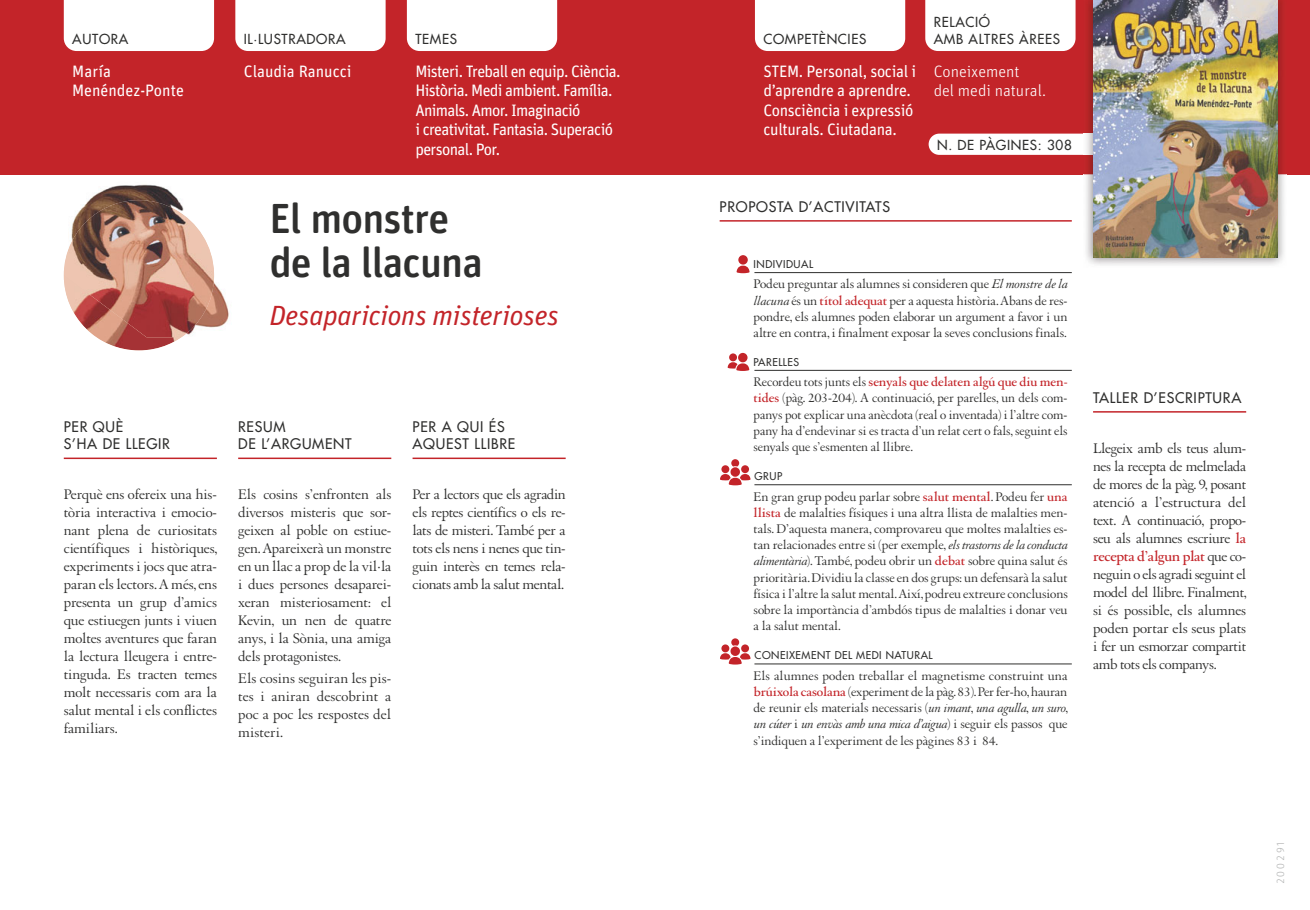
<style>
.page{position:relative;width:1310px;height:910px;background:#fff}
.page>*{position:absolute;margin:0;border:0;box-sizing:border-box;transform-origin:0 0}
.t1{font:500 42px/43.5px "Unit Rounded Pro";letter-spacing:-.02em;color:#2f2f2e}
.t2{font:italic 27.75px "Unit Pro";letter-spacing:-.01em;color:#c32429}
.t3{font:16.5px/19.5px "Unit Pro";letter-spacing:-.04em;color:#fff}
.t4{font:16.5px/19.5px "Unit Pro";letter-spacing:-.02em;color:#fff}
.t5{font:16.5px/19.5px "Unit Pro";color:#fff}
.t6{font:300 16.5px/19.5px "Unit Pro";color:#fff}
.t7{font:15px/18px "Augereau";letter-spacing:-.005em;color:#2f2f2e;text-align:justify}
.t8{font:500 14.25px/17.1px "Futura Std";letter-spacing:.05em;color:#2f2f2e}
.t9{font:13.5px/16.2px "Augereau";letter-spacing:-.005em;color:#2f2f2e;text-align:justify}
.t10{font:500 13.5px/16.2px "Futura Std";letter-spacing:.05em;color:#2f2f2e}
.t11{font:500 10.5px "Futura Std";letter-spacing:.05em;color:#2f2f2e}
.t12{font:300 10.5px "Unit Rounded OT";letter-spacing:.19em;color:#b1b2b2}
.s1{font-style:italic}
.s2{font-weight:700;color:#c32429}
</style>
<div class="page">
<div style="left:0;top:0;width:1310px;height:174px;background:#c32429"></div>
<div style="left:64px;top:0;width:150px;height:51px;background:#fff"></div>
<div style="left:235px;top:0;width:151px;height:51px;background:#fff"></div>
<div style="left:407px;top:0;width:150px;height:51px;background:#fff"></div>
<div style="left:755px;top:0;width:150px;height:51px;background:#fff"></div>
<hr style="left:64px;top:458px;width:153px;height:1px;background:#c32429">
<hr style="left:412px;top:458px;width:154px;height:1px;background:#c32429">
<hr style="left:238px;top:458px;width:153px;height:1px;background:#c32429">
<hr style="left:1093px;top:411px;width:153px;height:2px;background:#c32429">
<hr style="left:719px;top:220px;width:352px;height:2px;background:#c32429">
<hr style="left:754px;top:272px;width:317px;height:1px;background:#2f2f2e">
<hr style="left:754px;top:370px;width:317px;height:1px;background:#2f2f2e">
<hr style="left:754px;top:484px;width:317px;height:1px;background:#2f2f2e">
<hr style="left:754px;top:664px;width:317px;height:1px;background:#2f2f2e">
<svg style="left:736px;top:255px;width:13px;height:18px"></svg>
<svg style="left:727px;top:353px;width:22px;height:18px"></svg>
<svg style="left:720px;top:459px;width:30px;height:26px"></svg>
<svg style="left:720px;top:638px;width:30px;height:27px"></svg>
<div style="left:928px;top:134px;width:155px;height:21px;background:#fff"></div>
<img style="left:1083px;top:0;width:203px;height:265px">
<img style="left:1083px;top:134px;width:10px;height:21px">
<img style="left:1093px;top:0;width:184px;height:257px">
<img style="left:96px;top:337px;width:85px;height:13px">
<div style="left:925px;top:0;width:150px;height:51px;background:#fff"></div>
<img style="left:89px;top:184px;width:140px;height:144px">
<img style="left:64px;top:200px;width:150px;height:137px">
<p class="t10" style="left:72px;top:31px;width:58px">AUTORA</p>
<p class="t10" style="left:244px;top:31px;width:103px">IL·LUSTRADORA</p>
<p class="t10" style="left:415px;top:31px;width:43px">TEMES</p>
<p class="t10" style="left:763px;top:31px;width:104px">COMPETÈNCIES</p>
<p class="t5" style="left:72px;top:63px;width:113px">María<br>Menéndez-Ponte</p>
<p class="t5" style="left:244px;top:63px;width:109px">Claudia Ranucci</p>
<p class="t3" style="left:415px;top:63px;width:207px">Misteri. Treball en equip. Ciència.<br>Història. Medi ambient. Família.<br>Animals. Amor. Imaginació<br>i creativitat. Fantasia. Superació personal. Por.</p>
<p class="t4" style="left:763px;top:63px;width:154px">STEM. Personal, social i d’aprendre a aprendre.<br>Consciència i expressió culturals. Ciutadana.</p>
<p class="t10" style="left:934px;top:15px;width:128px">RELACIÓ<br>AMB ALTRES ÀREES</p>
<p class="t6" style="left:934px;top:61px;width:114px">Coneixement<br>del medi natural.</p>
<p class="t10" style="left:937px;top:137px;width:136px">N. DE PÀGINES: 308</p>
<h1 class="t1" style="left:269px;top:197px;width:215px">El monstre de la llacuna</h1>
<h2 class="t2" style="left:269px;top:300px;width:291px">Desaparicions misterioses</h2>
<p class="t8" style="left:64px;top:418px;width:108px">PER QUÈ<br>S’HA DE LLEGIR</p>
<p class="t8" style="left:412px;top:418px;width:104px">PER A QUI ÉS<br>AQUEST LLIBRE</p>
<p class="t8" style="left:238px;top:418px;width:115px">RESUM<br>DE L’ARGUMENT</p>
<p class="t7" style="left:64px;top:487px;width:155px">Perquè ens ofereix una his&shy;tòria interactiva i emocio&shy;nant plena de curiositats científiques i històriques, experiments i jocs que atra&shy;paran els lectors. A més, ens presenta un grup d’amics que estiuegen junts i viuen moltes aventures que faran la lectura lleugera i entre&shy;tinguda. Es tracten temes molt necessaris com ara la salut mental i els conflictes familiars.</p>
<p class="t7" style="left:412px;top:487px;width:155px">Per a lectors que els agradin els reptes científics o els re&shy;lats de misteri. També per a tots els nens i nenes que tin&shy;guin interès en temes rela&shy;cionats amb la salut mental.</p>
<p class="t7" style="left:238px;top:487px;width:155px">Els cosins s’enfronten als diversos misteris que sor&shy;geixen al poble on estiue&shy;gen. Apareixerà un monstre en un llac a prop de la vil·la i dues persones desaparei&shy;xeran misteriosament: el Kevin, un nen de quatre anys, i la Sònia, una amiga dels protagonistes.</p>
<p class="t7" style="left:238px;top:671px;width:155px">Els cosins seguiran les pis&shy;tes i aniran descobrint a poc a poc les respostes del misteri.</p>
<p class="t8" style="left:719px;top:198px;width:172px">PROPOSTA D’ACTIVITATS</p>
<p class="t11" style="left:753px;top:258px;width:61px">INDIVIDUAL</p>
<p class="t9" style="left:753px;top:277px;width:315px">Podeu preguntar als alumnes si consideren que <span class="s1">El monstre de la llacuna</span> és un <span class="s2">títol adequat</span> per a aquesta història. Abans de res&shy;pondre, els alumnes poden elaborar un argument a favor i un altre en contra, i finalment exposar la seves conclusions finals.</p>
<p class="t11" style="left:753px;top:356px;width:47px">PARELLES</p>
<p class="t9" style="left:753px;top:375px;width:315px">Recordeu tots junts els <span class="s2">senyals que delaten algú que diu men&shy;tides</span> (pàg. 203-204). A continuació, per parelles, un dels com&shy;panys pot explicar una anècdota (real o inventada) i l’altre com&shy;pany ha d’endevinar si es tracta d’un relat cert o fals, seguint els senyals que s’esmenten al llibre.</p>
<p class="t11" style="left:754px;top:470px;width:29px">GRUP</p>
<p class="t9" style="left:753px;top:489px;width:316px">En gran grup podeu parlar sobre <span class="s2">salut mental</span>. Podeu fer <span class="s2">una llista</span> de malalties físiques i una altra llista de malalties men&shy;tals. D’aquesta manera, comprovareu que moltes malalties es&shy;tan relacionades entre si (per exemple, <span class="s1">els trastorns de la conducta alimentària</span>). També, podeu obrir un <span class="s2">debat</span> sobre quina salut és prioritària. Dividiu la classe en dos grups: un defensarà la salut física i l’altre la salut mental. Així, podreu extreure conclusions sobre la importància d’ambdós tipus de malalties i donar veu a la salut mental.</p>
<p class="t11" style="left:754px;top:649px;width:180px">CONEIXEMENT DEL MEDI NATURAL</p>
<p class="t9" style="left:753px;top:669px;width:316px">Els alumnes poden treballar el magnetisme construint una <span class="s2">brúixola casolana</span> (experiment de la pàg. 83). Per fer-ho, hauran de reunir els materials necessaris (<span class="s1">un imant</span>, <span class="s1">una agulla</span>, <span class="s1">un suro</span>, <span class="s1">un cúter</span> i <span class="s1">un envàs amb una mica d’aigua</span>) i seguir els passos que s’indiquen a l’experiment de les pàgines 83 i 84.</p>
<p class="t8" style="left:1093px;top:389px;width:150px">TALLER D’ESCRIPTURA</p>
<p class="t7" style="left:1093px;top:440px;width:155px">Llegeix amb els teus alum&shy;nes la recepta de melmelada de mores de la pàg. 9, posant atenció a l’estructura del text. A continuació, propo&shy;seu als alumnes escriure <span class="s2">la recepta d’algun plat</span> que co&shy;neguin o els agradi seguint el model del llibre. Finalment, si és possible, els alumnes poden portar els seus plats i fer un esmorzar compartit amb tots els companys.</p>
<p class="t12" style="left:1274px;top:884px;width:44px;rotate:-90deg">200291</p>
</div>
